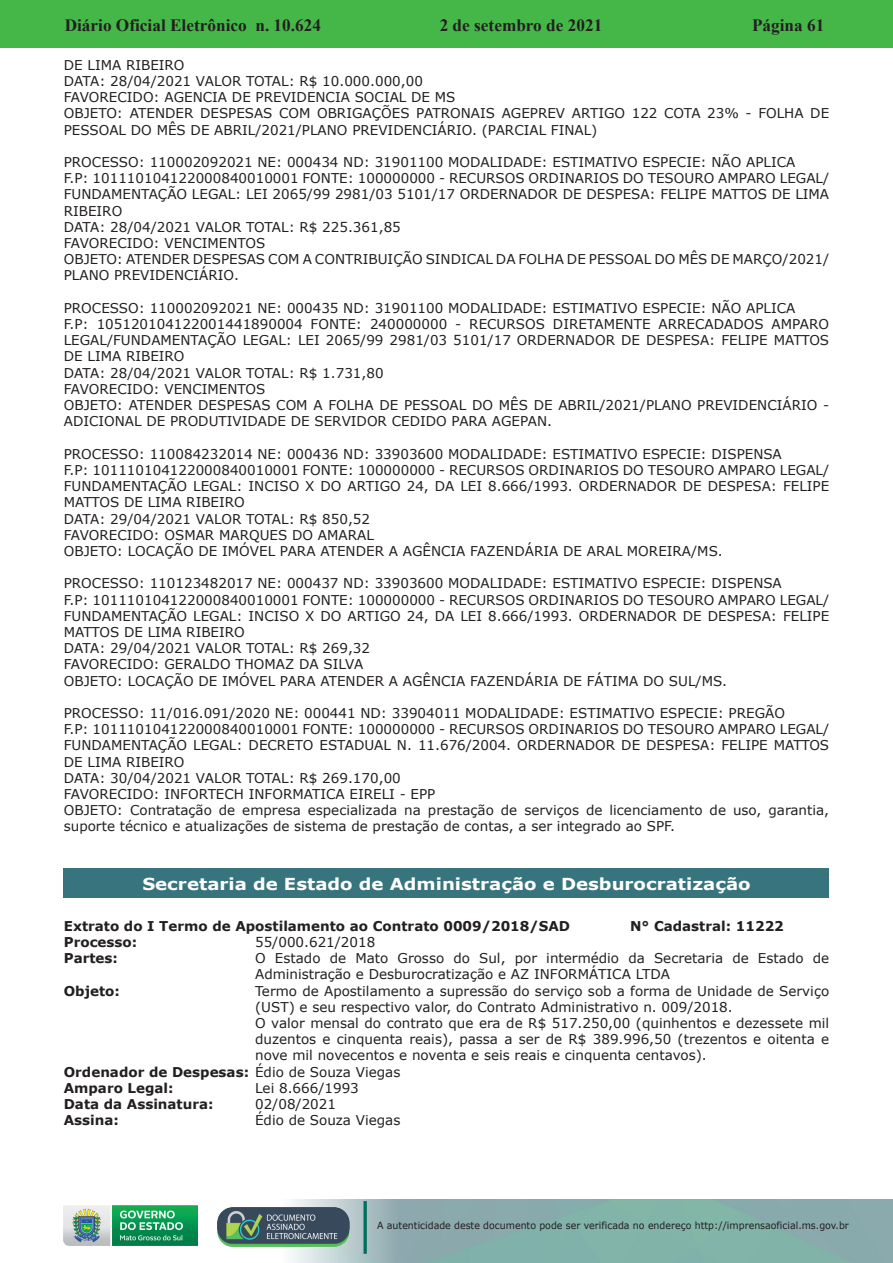
<style>
.page{position:relative;width:893px;height:1263px;background:#fff}
.page>*{position:absolute;margin:0;border:0;box-sizing:border-box;transform-origin:0 0}
.t1{font:700 17.25px "Times New Roman";color:#231f20}
.Atos_Normativos_das{font:700 16.5px "Verdana";color:#fff;scale:1.1 1}
.t2{font:13.5px/16.2px "Verdana";color:#231f20}
.t3{font:700 13.5px "Verdana";color:#231f20}
.t4{font:9.9px "Verdana";color:#231f20;scale:.95 1}
.s1{font-weight:400}
</style>
<div class="page">
<div style="left:0;top:0;width:893px;height:48px;background:#45b749"></div>
<img style="left:63px;top:1199px;width:830px;height:64px">
<img style="left:364px;top:1202px;width:2px;height:51px">
<img style="left:218px;top:1207px;width:132px;height:39px">
<img style="left:64px;top:1205px;width:134px;height:41px">
<div style="left:64px;top:868px;width:765px;height:30px;background:#37747e"></div>
<p class="t1" style="left:65px;top:13px;width:258px">Diário Oficial Eletrônico n. 10.624</p>
<p class="t1" style="left:440px;top:13px;width:164px">2 de setembro de 2021</p>
<p class="t1" style="left:752px;top:13px;width:74px">Página 61</p>
<p class="t2" style="left:64px;top:57px;width:122px">DE LIMA RIBEIRO</p>
<p class="t2" style="left:64px;top:73px;width:361px">DATA: 28/04/2021 VALOR TOTAL: R$ 10.000.000,00</p>
<p class="t2" style="left:64px;top:89px;width:393px">FAVORECIDO: AGENCIA DE PREVIDENCIA SOCIAL DE MS</p>
<p class="t2" style="left:64px;top:105px;width:767px">OBJETO: ATENDER DESPESAS COM OBRIGAÇÕES PATRONAIS AGEPREV ARTIGO 122 COTA 23% - FOLHA DE<br>PESSOAL DO MÊS DE ABRIL/2021/PLANO PREVIDENCIÁRIO. (PARCIAL FINAL)</p>
<p class="t2" style="left:64px;top:154px;width:733px">PROCESSO: 110002092021 NE: 000434 ND: 31901100 MODALIDADE: ESTIMATIVO ESPECIE: NÃO APLICA</p>
<p class="t2" style="left:64px;top:170px;width:767px;text-align:justify">F.P: 101110104122000840010001 FONTE: 100000000 - RECURSOS ORDINARIOS DO TESOURO AMPARO LEGAL/ FUNDAMENTAÇÃO LEGAL: LEI 2065/99 2981/03 5101/17 ORDERNADOR DE DESPESA: FELIPE MATTOS DE LIMA RIBEIRO</p>
<p class="t2" style="left:64px;top:219px;width:339px">DATA: 28/04/2021 VALOR TOTAL: R$ 225.361,85</p>
<p class="t2" style="left:64px;top:235px;width:203px">FAVORECIDO: VENCIMENTOS</p>
<p class="t2" style="left:64px;top:251px;width:767px">OBJETO: ATENDER DESPESAS COM A CONTRIBUIÇÃO SINDICAL DA FOLHA DE PESSOAL DO MÊS DE MARÇO/2021/<br>PLANO PREVIDENCIÁRIO.</p>
<p class="t2" style="left:64px;top:300px;width:733px">PROCESSO: 110002092021 NE: 000435 ND: 31901100 MODALIDADE: ESTIMATIVO ESPECIE: NÃO APLICA</p>
<p class="t2" style="left:64px;top:316px;width:767px;text-align:justify">F.P: 105120104122001441890004 FONTE: 240000000 - RECURSOS DIRETAMENTE ARRECADADOS AMPARO LEGAL/FUNDAMENTAÇÃO LEGAL: LEI 2065/99 2981/03 5101/17 ORDERNADOR DE DESPESA: FELIPE MATTOS DE LIMA RIBEIRO</p>
<p class="t2" style="left:64px;top:365px;width:321px">DATA: 28/04/2021 VALOR TOTAL: R$ 1.731,80</p>
<p class="t2" style="left:64px;top:381px;width:203px">FAVORECIDO: VENCIMENTOS</p>
<p class="t2" style="left:64px;top:397px;width:767px">OBJETO: ATENDER DESPESAS COM A FOLHA DE PESSOAL DO MÊS DE ABRIL/2021/PLANO PREVIDENCIÁRIO -<br>ADICIONAL DE PRODUTIVIDADE DE SERVIDOR CEDIDO PARA AGEPAN.</p>
<p class="t2" style="left:64px;top:446px;width:720px">PROCESSO: 110084232014 NE: 000436 ND: 33903600 MODALIDADE: ESTIMATIVO ESPECIE: DISPENSA</p>
<p class="t2" style="left:64px;top:462px;width:767px;text-align:justify">F.P: 101110104122000840010001 FONTE: 100000000 - RECURSOS ORDINARIOS DO TESOURO AMPARO LEGAL/ FUNDAMENTAÇÃO LEGAL: INCISO X DO ARTIGO 24, DA LEI 8.666/1993. ORDERNADOR DE DESPESA: FELIPE MATTOS DE LIMA RIBEIRO</p>
<p class="t2" style="left:64px;top:510px;width:308px">DATA: 29/04/2021 VALOR TOTAL: R$ 850,52</p>
<p class="t2" style="left:64px;top:527px;width:312px">FAVORECIDO: OSMAR MARQUES DO AMARAL</p>
<p class="t2" style="left:64px;top:543px;width:660px">OBJETO: LOCAÇÃO DE IMÓVEL PARA ATENDER A AGÊNCIA FAZENDÁRIA DE ARAL MOREIRA/MS.</p>
<p class="t2" style="left:64px;top:575px;width:720px">PROCESSO: 110123482017 NE: 000437 ND: 33903600 MODALIDADE: ESTIMATIVO ESPECIE: DISPENSA</p>
<p class="t2" style="left:64px;top:591px;width:767px;text-align:justify">F.P: 101110104122000840010001 FONTE: 100000000 - RECURSOS ORDINARIOS DO TESOURO AMPARO LEGAL/ FUNDAMENTAÇÃO LEGAL: INCISO X DO ARTIGO 24, DA LEI 8.666/1993. ORDERNADOR DE DESPESA: FELIPE MATTOS DE LIMA RIBEIRO</p>
<p class="t2" style="left:64px;top:640px;width:308px">DATA: 29/04/2021 VALOR TOTAL: R$ 269,32</p>
<p class="t2" style="left:64px;top:656px;width:301px">FAVORECIDO: GERALDO THOMAZ DA SILVA</p>
<p class="t2" style="left:64px;top:672px;width:665px">OBJETO: LOCAÇÃO DE IMÓVEL PARA ATENDER A AGÊNCIA FAZENDÁRIA DE FÁTIMA DO SUL/MS.</p>
<p class="t2" style="left:64px;top:705px;width:723px">PROCESSO: 11/016.091/2020 NE: 000441 ND: 33904011 MODALIDADE: ESTIMATIVO ESPECIE: PREGÃO</p>
<p class="t2" style="left:64px;top:721px;width:767px;text-align:justify">F.P: 101110104122000840010001 FONTE: 100000000 - RECURSOS ORDINARIOS DO TESOURO AMPARO LEGAL/ FUNDAMENTAÇÃO LEGAL: DECRETO ESTADUAL N. 11.676/2004. ORDERNADOR DE DESPESA: FELIPE MATTOS DE LIMA RIBEIRO</p>
<p class="t2" style="left:64px;top:770px;width:339px">DATA: 30/04/2021 VALOR TOTAL: R$ 269.170,00</p>
<p class="t2" style="left:64px;top:786px;width:373px">FAVORECIDO: INFORTECH INFORMATICA EIRELI - EPP</p>
<p class="t2" style="left:64px;top:802px;width:767px">OBJETO: Contratação de empresa especializada na prestação de serviços de licenciamento de uso, garantia, suporte técnico e atualizações de sistema de prestação de contas, a ser integrado ao SPF.</p>
<p class="Atos_Normativos_das" style="left:142px;top:872px;width:554px">Secretaria de Estado de Administração e Desburocratização</p>
<p class="t3" style="left:64px;top:916px;width:508px">Extrato do I Termo de Apostilamento ao Contrato 0009/2018/SAD</p>
<p class="t3" style="left:630px;top:916px;width:155px">N° Cadastral: 11222</p>
<p class="t3" style="left:64px;top:932px;width:75px">Processo:</p>
<p class="t2" style="left:255px;top:934px;width:122px">55/000.621/2018</p>
<p class="t3" style="left:64px;top:949px;width:56px">Partes:</p>
<p class="t2" style="left:255px;top:950px;width:576px">O Estado de Mato Grosso do Sul, por intermédio da Secretaria de Estado de<br>Administração e Desburocratização e AZ INFORMÁTICA LTDA</p>
<p class="t3" style="left:64px;top:981px;width:58px">Objeto:</p>
<p class="t2" style="left:255px;top:982px;width:576px">Termo de Apostilamento a supressão do serviço sob a forma de Unidade de Serviço (UST) e seu respectivo valor, do Contrato Administrativo n. 009/2018.</p>
<p class="t2" style="left:255px;top:1015px;width:576px;text-align:justify">O valor mensal do contrato que era de R$ 517.250,00 (quinhentos e dezessete mil duzentos e cinquenta reais), passa a ser de R$ 389.996,50 (trezentos e oitenta e nove mil novecentos e noventa e seis reais e cinquenta centavos).</p>
<p class="t3" style="left:64px;top:1062px;width:338px">Ordenador de Despesas: <span class="s1">Édio de Souza Viegas</span></p>
<p class="t3" style="left:64px;top:1078px;width:111px">Amparo Legal:</p>
<p class="t2" style="left:255px;top:1079px;width:105px">Lei 8.666/1993</p>
<p class="t3" style="left:64px;top:1094px;width:151px">Data da Assinatura:</p>
<p class="t2" style="left:255px;top:1096px;width:82px">02/08/2021</p>
<p class="t3" style="left:64px;top:1111px;width:57px">Assina:</p>
<p class="t2" style="left:255px;top:1112px;width:147px">Édio de Souza Viegas</p>
<p class="t4" style="left:377px;top:1219px;width:498px">A autenticidade deste documento pode ser verificada no endereço http://imprensaoficial.ms.gov.br</p>
</div>
